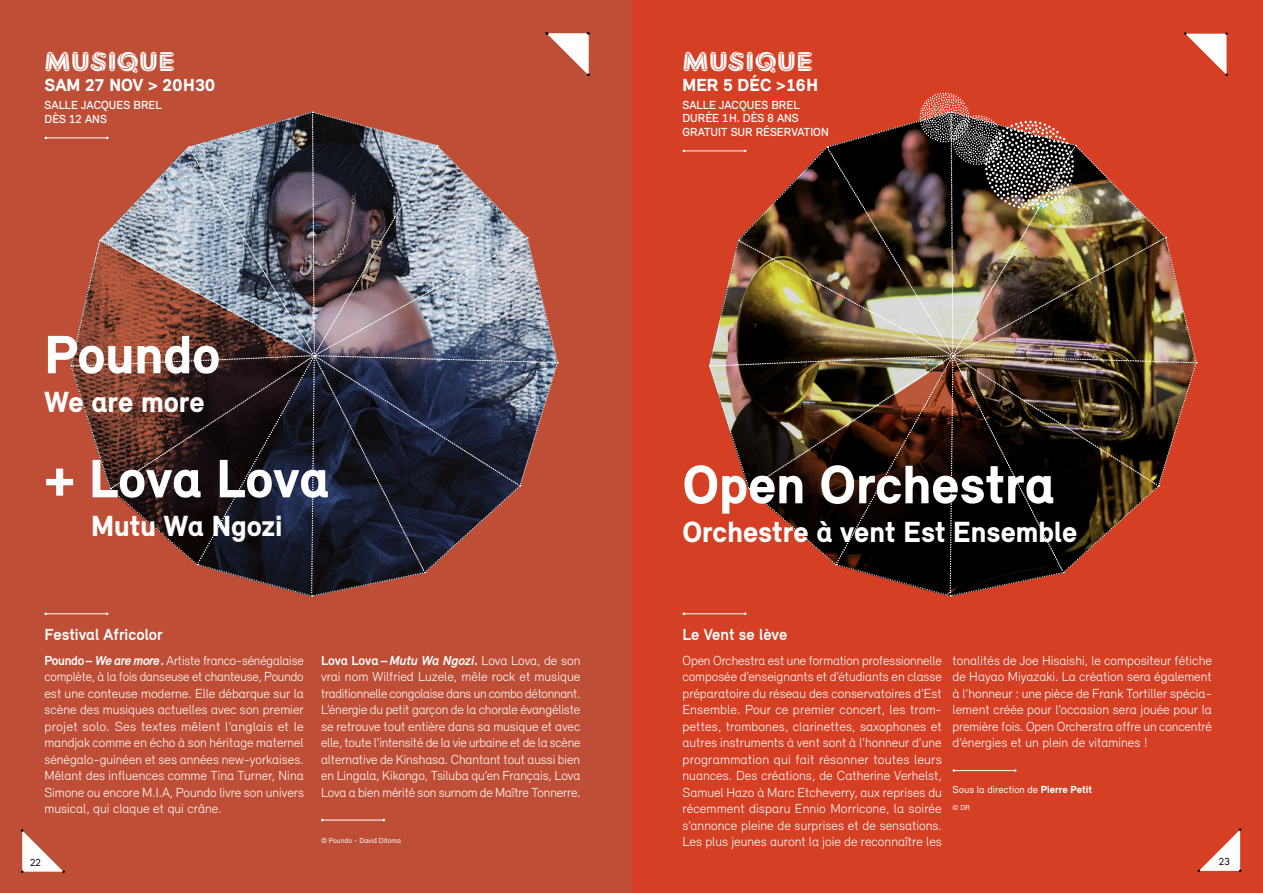
<style>
.page{position:relative;width:1263px;height:893px;background:#fff}
.page>*{position:absolute;margin:0;border:0;box-sizing:border-box;transform-origin:0 0}
.t1{font:900 55.5px "Relevant";color:#fff}
.t2{font:900 30px "Relevant";color:#fff}
.t3{font:27px "Soleil Magic Caps Yin Yang";color:#fff}
.t4{font:900 18px "Relevant";color:#fff}
.t5{font:700 16.5px "Relevant";color:#fff}
.t6{font:300 13.5px/16.5px "Relevant";color:#fff;text-align:justify}
.t7{font:500 12px/13.5px "Relevant";color:#fff}
.t8{font:10.5px "Relevant";color:#fff}
.t9{font:10.5px "Relevant";color:#000}
.t10{font:7.5px "Relevant";color:#fff}
.s1{font-weight:700}
.s2{font-weight:700;font-style:italic}
.s3{font-weight:900}
</style>
<div class="page">
<div style="left:632px;top:0;width:631px;height:893px;background:#d53f23"></div>
<div style="left:0;top:0;width:632px;height:893px;background:#bf4e36"></div>
<hr style="left:684px;top:151px;width:61px;height:1px;background:#fff">
<hr style="left:684px;top:613px;width:61px;height:1px;background:#fff">
<hr style="left:954px;top:770px;width:61px;height:1px;background:#fff">
<hr style="left:46px;top:613px;width:61px;height:1px;background:#fff">
<hr style="left:322px;top:820px;width:62px;height:1px;background:#fff">
<hr style="left:46px;top:138px;width:61px;height:1px;background:#fff">
<img style="left:70px;top:111px;width:489px;height:486px">
<img style="left:709px;top:93px;width:488px;height:504px">
<svg style="left:1197px;top:828px;width:44px;height:44px"></svg>
<svg style="left:21px;top:829px;width:44px;height:44px"></svg>
<svg style="left:1184px;top:32px;width:44px;height:44px"></svg>
<svg style="left:545px;top:32px;width:45px;height:44px"></svg>
<h3 class="t3" style="left:45px;top:39px;width:132px">MUSIQUE</h3>
<h3 class="t4" style="left:45px;top:74px;width:172px">SAM 27 NOV &gt; 20H30</h3>
<p class="t7" style="left:45px;top:98px;width:119px">SALLE JACQUES BREL<br>DÈS 12 ANS</p>
<h1 class="t1" style="left:44px;top:320px;width:177px">Poundo</h1>
<h2 class="t2" style="left:44px;top:383px;width:162px">We are more</h2>
<h1 class="t1" style="left:44px;top:444px;width:286px">+ Lova Lova</h1>
<h2 class="t2" style="left:91px;top:507px;width:193px">Mutu Wa Ngozi</h2>
<p class="t5" style="left:44px;top:624px;width:120px">Festival Africolor</p>
<p class="t6" style="left:44px;top:651px;width:261px"><span class="s1">Poundo–</span> <span class="s2">We are more.</span> Artiste franco-sénégalaise complète, à la fois danseuse et chanteuse, Poundo est une conteuse moderne. Elle débarque sur la scène des musiques actuelles avec son premier projet solo. Ses textes mêlent l’anglais et le mandjak comme en écho à son héritage maternel sénégalo-guinéen et ses années new-yorkaises.<br>Mêlant des influences comme Tina Turner, Nina Simone ou encore M.I.A, Poundo livre son univers musical, qui claque et qui crâne.</p>
<p class="t6" style="left:321px;top:651px;width:261px"><span class="s1">Lova Lova–</span><span class="s2">Mutu Wa Ngozi</span><span class="s1">.</span> Lova Lova, de son vrai nom Wilfried Luzele, mêle rock et musique traditionnelle congolaise dans un combo détonnant.<br>L’énergie du petit garçon de la chorale évangéliste se retrouve tout entière dans sa musique et avec elle, toute l’intensité de la vie urbaine et de la scène alternative de Kinshasa. Chantant tout aussi bien en Lingala, Kikongo, Tsiluba qu’en Français, Lova Lova a bien mérité son surnom de Maître Tonnerre.</p>
<p class="t10" style="left:321px;top:835px;width:82px">© Poundo - David Ditoma</p>
<h3 class="t3" style="left:682px;top:39px;width:132px">MUSIQUE</h3>
<h3 class="t4" style="left:682px;top:74px;width:137px">MER 5 DÉC &gt;16H</h3>
<p class="t7" style="left:682px;top:98px;width:148px">SALLE JACQUES BREL<br>DURÉE 1H. DÈS 8 ANS<br>GRATUIT SUR RÉSERVATION</p>
<h1 class="t1" style="left:682px;top:450px;width:374px">Open Orchestra</h1>
<h2 class="t2" style="left:682px;top:513px;width:396px">Orchestre à vent Est Ensemble</h2>
<p class="t5" style="left:682px;top:624px;width:106px">Le Vent se lève</p>
<p class="t6" style="left:682px;top:651px;width:261px">Open Orchestra est une formation professionnelle composée d’enseignants et d’étudiants en classe préparatoire du réseau des conservatoires d’Est Ensemble. Pour ce premier concert, les trom&shy;pettes, trombones, clarinettes, saxophones et autres instruments à vent sont à l’honneur d’une programmation qui fait résonner toutes leurs nuances. Des créations, de Catherine Verhelst, Samuel Hazo à Marc Etcheverry, aux reprises du récemment disparu Ennio Morricone, la soirée s’annonce pleine de surprises et de sensations.<br>Les plus jeunes auront la joie de reconnaître les</p>
<p class="t6" style="left:952px;top:651px;width:261px">tonalités de Joe Hisaishi, le compositeur fétiche de Hayao Miyazaki. La création sera également à l’honneur : une pièce de Frank Tortiller spécia&shy;lement créée pour l’occasion sera jouée pour la première fois. Open Orcherstra offre un concentré d’énergies et un plein de vitamines !</p>
<p class="t8" style="left:952px;top:783px;width:141px">Sous la direction de <span class="s3">Pierre Petit</span></p>
<p class="t10" style="left:952px;top:803px;width:19px">© DR</p>
<p class="t9" style="left:30px;top:856px;width:13px">22</p>
<p class="t9" style="left:1219px;top:855px;width:13px">23</p>
</div>
